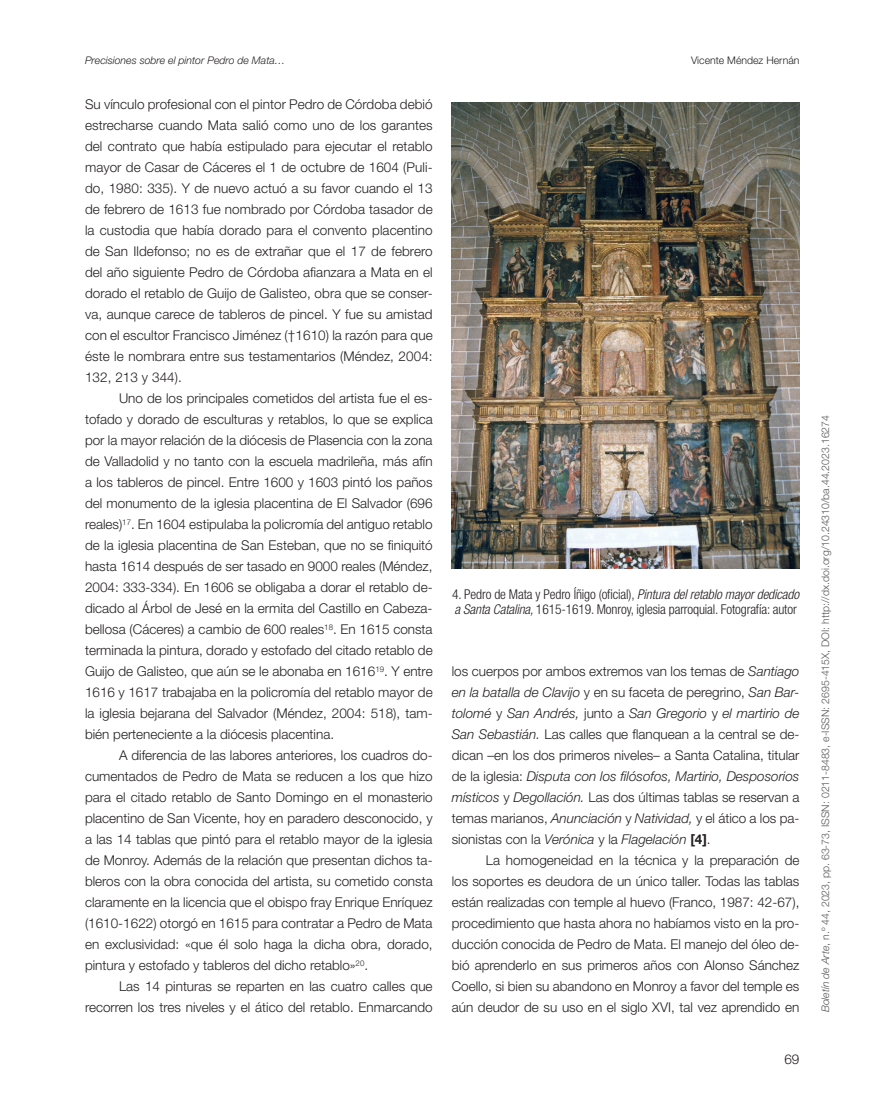
<style>
.page{position:relative;width:893px;height:1106px;background:#fff}
.page>*{position:absolute;margin:0;border:0;box-sizing:border-box;transform-origin:0 0}
.t1{font:300 13.5px/21px "Helvetica Neue LT Std";color:#231f20;text-align:justify}
.t2{font:300 condensed 13.5px/15px "Helvetica Neue LT Std";letter-spacing:-.01em;color:#231f20}
.t3{font:300 10.5px "Helvetica Neue LT Std";color:#57585a}
.t4{font:italic 300 10.5px "Helvetica Neue LT Std";color:#231f20}
.t5{font:300 10.5px "Helvetica Neue LT Std";color:#231f20}
.s1{font-style:italic}
.s2{font-weight:700}
</style>
<div class="page">
<img style="left:452px;top:102px;width:347px;height:466px">
<p class="t4" style="left:85px;top:54px;width:202px">Precisiones sobre el pintor Pedro de Mata…</p>
<p class="t5" style="left:691px;top:54px;width:110px">Vicente Méndez Hernán</p>
<p class="t1" style="left:85px;top:93px;width:349px">Su vínculo profesional con el pintor Pedro de Córdoba debió estrecharse cuando Mata salió como uno de los garantes del contrato que había estipulado para ejecutar el retablo mayor de Casar de Cáceres el 1 de octubre de 1604 (Puli&shy;do, 1980: 335). Y de nuevo actuó a su favor cuando el 13 de febrero de 1613 fue nombrado por Córdoba tasador de la custodia que había dorado para el convento placentino de San Ildefonso; no es de extrañar que el 17 de febrero del año siguiente Pedro de Córdoba afianzara a Mata en el dorado el retablo de Guijo de Galisteo, obra que se conser&shy;va, aunque carece de tableros de pincel. Y fue su amistad con el escultor Francisco Jiménez (†1610) la razón para que éste le nombrara entre sus testamentarios (Méndez, 2004:<br>132, 213 y 344).</p>
<p class="t1" style="left:85px;top:387px;width:349px;text-indent:34px">Uno de los principales cometidos del artista fue el es&shy;tofado y dorado de esculturas y retablos, lo que se explica por la mayor relación de la diócesis de Plasencia con la zona de Valladolid y no tanto con la escuela madrileña, más afín a los tableros de pincel. Entre 1600 y 1603 pintó los paños del monumento de la iglesia placentina de El Salvador (696 reales)<sup>17</sup>. En 1604 estipulaba la policromía del antiguo retablo de la iglesia placentina de San Esteban, que no se finiquitó hasta 1614 después de ser tasado en 9000 reales (Méndez, 2004: 333-334). En 1606 se obligaba a dorar el retablo de&shy;dicado al Árbol de Jesé en la ermita del Castillo en Cabeza&shy;bellosa (Cáceres) a cambio de 600 reales<sup>18</sup>. En 1615 consta terminada la pintura, dorado y estofado del citado retablo de Guijo de Galisteo, que aún se le abonaba en 1616<sup>19</sup>. Y entre 1616 y 1617 trabajaba en la policromía del retablo mayor de la iglesia bejarana del Salvador (Méndez, 2004: 518), tam&shy;bién perteneciente a la diócesis placentina.</p>
<p class="t1" style="left:85px;top:744px;width:349px;text-indent:34px">A diferencia de las labores anteriores, los cuadros do&shy;cumentados de Pedro de Mata se reducen a los que hizo para el citado retablo de Santo Domingo en el monasterio placentino de San Vicente, hoy en paradero desconocido, y a las 14 tablas que pintó para el retablo mayor de la iglesia de Monroy. Además de la relación que presentan dichos ta&shy;bleros con la obra conocida del artista, su cometido consta claramente en la licencia que el obispo fray Enrique Enríquez (1610-1622) otorgó en 1615 para contratar a Pedro de Mata en exclusividad: «que él solo haga la dicha obra, dorado, pintura y estofado y tableros del dicho retablo»<sup>20</sup>.</p>
<p class="t1" style="left:85px;top:975px;width:349px;text-align:right">Las 14 pinturas se reparten en las cuatro calles que recorren los tres niveles y el ático del retablo. Enmarcando</p>
<p class="t2" style="left:452px;top:586px;width:348px">4. Pedro de Mata y Pedro Íñigo (oficial), <span class="s1">Pintura del retablo mayor dedicado a Santa Catalina,</span> 1615-1619. Monroy, iglesia parroquial. Fotografía: autor</p>
<p class="t1" style="left:452px;top:660px;width:349px">los cuerpos por ambos extremos van los temas de <span class="s1">Santiago en la batalla de Clavijo</span> y en su faceta de peregrino, <span class="s1">San Bar&shy;tolomé</span> y <span class="s1">San Andrés,</span> junto a <span class="s1">San Gregorio</span> y <span class="s1">el martirio de San Sebastián.</span> Las calles que flanquean a la central se de&shy;dican –en los dos primeros niveles– a Santa Catalina, titular de la iglesia: <span class="s1">Disputa con los filósofos, Martirio, Desposorios místicos</span> y <span class="s1">Degollación.</span> Las dos últimas tablas se reservan a temas marianos, <span class="s1">Anunciación</span> y <span class="s1">Natividad,</span> y el ático a los pa&shy;sionistas con la <span class="s1">Verónica</span> y la <span class="s1">Flagelación</span> <span class="s2">[4]</span>.</p>
<p class="t1" style="left:452px;top:849px;width:349px;text-indent:34px">La homogeneidad en la técnica y la preparación de los soportes es deudora de un único taller. Todas las tablas están realizadas con temple al huevo (Franco, 1987: 42-67), procedimiento que hasta ahora no habíamos visto en la pro&shy;ducción conocida de Pedro de Mata. El manejo del óleo de&shy;bió aprenderlo en sus primeros años con Alonso Sánchez Coello, si bien su abandono en Monroy a favor del temple es aún deudor de su uso en el siglo XVI, tal vez aprendido en</p>
<p class="t1" style="left:784px;top:1048px;width:17px">69</p>
<p class="t3" style="left:819px;top:1012px;width:599px;rotate:-90deg"><span class="s1">Boletín de Arte</span>, n.º 44, 2023, pp. 63-73, ISSN: 0211-8483, e-ISSN: 2695-415X, DOI: http://dx.doi.org/10.24310/ba.44.2023.16274</p>
</div>
